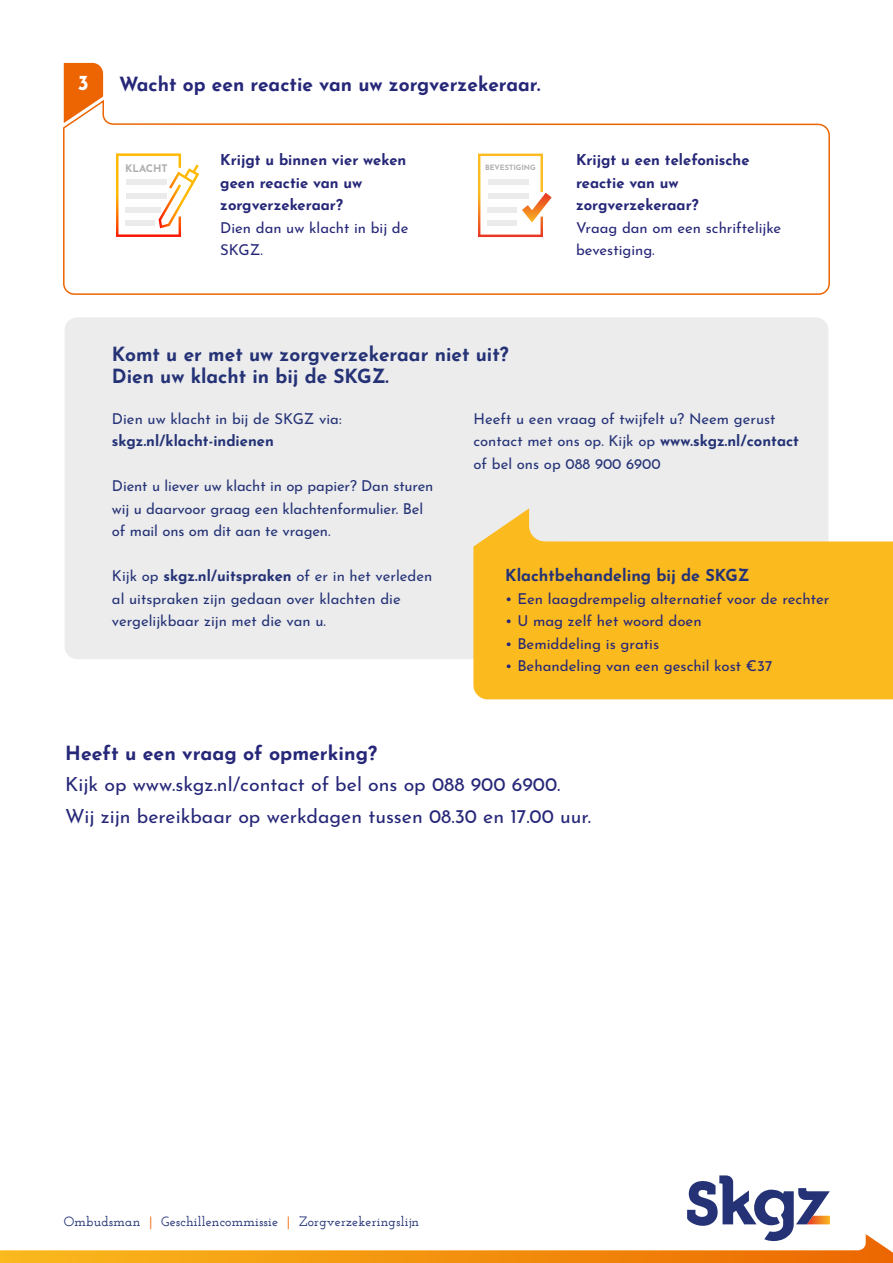
<style>
.page{position:relative;width:893px;height:1263px;background:#fff}
.page>*{position:absolute;margin:0;border:0;box-sizing:border-box;transform-origin:0 0}
.t1{font:700 21px "Josefin Sans";color:#fff}
.t2{font:19.5px/31.5px "Josefin Sans";color:#262778}
.t3{font:700 19.5px "Josefin Sans";color:#262778}
.t4{font:700 19.5px/22.5px "Josefin Sans";color:#253376}
.t5{font:700 16.5px "Josefin Sans";color:#253376}
.t6{font:15px/22.5px "Josefin Sans";color:#253376}
.t7{font:15px/22.5px "Josefin Sans";color:#262778}
.t8{font:700 15px/22.5px "Josefin Sans";color:#262778}
.t9{font:700 15px "Josefin Sans";color:#253376}
.t10{font:600 13.5px "Josefin Slab";letter-spacing:.015em;color:#253376}
.t11{font:700 10.5px "Josefin Sans";color:#afafaf}
.t12{font:700 7.35px "Josefin Sans";color:#afafaf}
.s1{font-weight:700}
.s2{color:#ec6502}
</style>
<div class="page">
<div style="left:65px;top:317px;width:763px;height:342px;background:#ececed;border-radius:13px"></div>
<svg style="left:63px;top:98px;width:767px;height:197px"></svg>
<svg style="left:64px;top:63px;width:39px;height:60px"></svg>
<svg style="left:473px;top:508px;width:420px;height:191px;fill:#fbbb1f"></svg>
<svg style="left:116px;top:153px;width:83px;height:84px"></svg>
<svg style="left:478px;top:154px;width:81px;height:83px"></svg>
<svg style="left:0;top:1175px;width:893px;height:88px"></svg>
<h1 class="t1" style="left:78px;top:64px;width:13px">3</h1>
<h2 class="t3" style="left:119px;top:66px;width:423px">Wacht op een reactie van uw zorgverzekeraar.</h2>
<p class="t8" style="left:220px;top:146px;width:188px">Krijgt u binnen vier weken geen reactie van uw zorgverzekeraar?</p>
<p class="t7" style="left:220px;top:214px;width:190px">Dien dan uw klacht in bij de<br>SKGZ.</p>
<p class="t11" style="left:125px;top:159px;width:44px">KLACHT</p>
<p class="t12" style="left:485px;top:161px;width:52px">BEVESTIGING</p>
<h2 class="t4" style="left:112px;top:340px;width:398px">Komt u er met uw zorgverzekeraar niet uit?<br>Dien uw klacht in bij de SKGZ.</h2>
<p class="t8" style="left:576px;top:146px;width:175px">Krijgt u een telefonische reactie van uw zorgverzekeraar?</p>
<p class="t7" style="left:576px;top:214px;width:207px">Vraag dan om een schriftelijke bevestiging.</p>
<p class="t6" style="left:112px;top:405px;width:231px">Dien uw klacht in bij de SKGZ via:</p>
<p class="t9" style="left:112px;top:428px;width:163px">skgz.nl/klacht-indienen</p>
<p class="t6" style="left:112px;top:473px;width:323px">Dient u liever uw klacht in op papier? Dan sturen wij u daarvoor graag een klachtenformulier. Bel of mail ons om dit aan te vragen.</p>
<p class="t6" style="left:112px;top:563px;width:322px">Kijk op <span class="s1">skgz.nl/uitspraken</span> of er in het verleden al uitspraken zijn gedaan over klachten die vergelijkbaar zijn met die van u.</p>
<p class="t6" style="left:473px;top:405px;width:327px">Heeft u een vraag of twijfelt u? Neem gerust contact met ons op. Kijk op <span class="s1">www.skgz.nl/contact </span>of bel ons op 088 900 6900</p>
<p class="t5" style="left:505px;top:561px;width:246px">Klachtbehandeling bij de SKGZ</p>
<p class="t7" style="left:505px;top:585px;width:326px">• Een laagdrempelig alternatief voor de rechter</p>
<p class="t7" style="left:505px;top:608px;width:198px">• U mag zelf het woord doen</p>
<p class="t7" style="left:505px;top:630px;width:155px">• Bemiddeling is gratis</p>
<p class="t7" style="left:505px;top:653px;width:269px">• Behandeling van een geschil kost €37</p>
<h2 class="t3" style="left:65px;top:735px;width:313px">Heeft u een vraag of opmerking?</h2>
<h2 class="t2" style="left:65px;top:766px;width:527px">Kijk op www.skgz.nl/contact of bel ons op 088 900 6900.<br>Wij zijn bereikbaar op werkdagen tussen 08.30 en 17.00 uur.</h2>
<p class="t10" style="left:64px;top:1213px;width:357px">Ombudsman <span class="s2">|</span> Geschillencommissie <span class="s2">|</span> Zorgverzekeringslijn</p>
</div>
